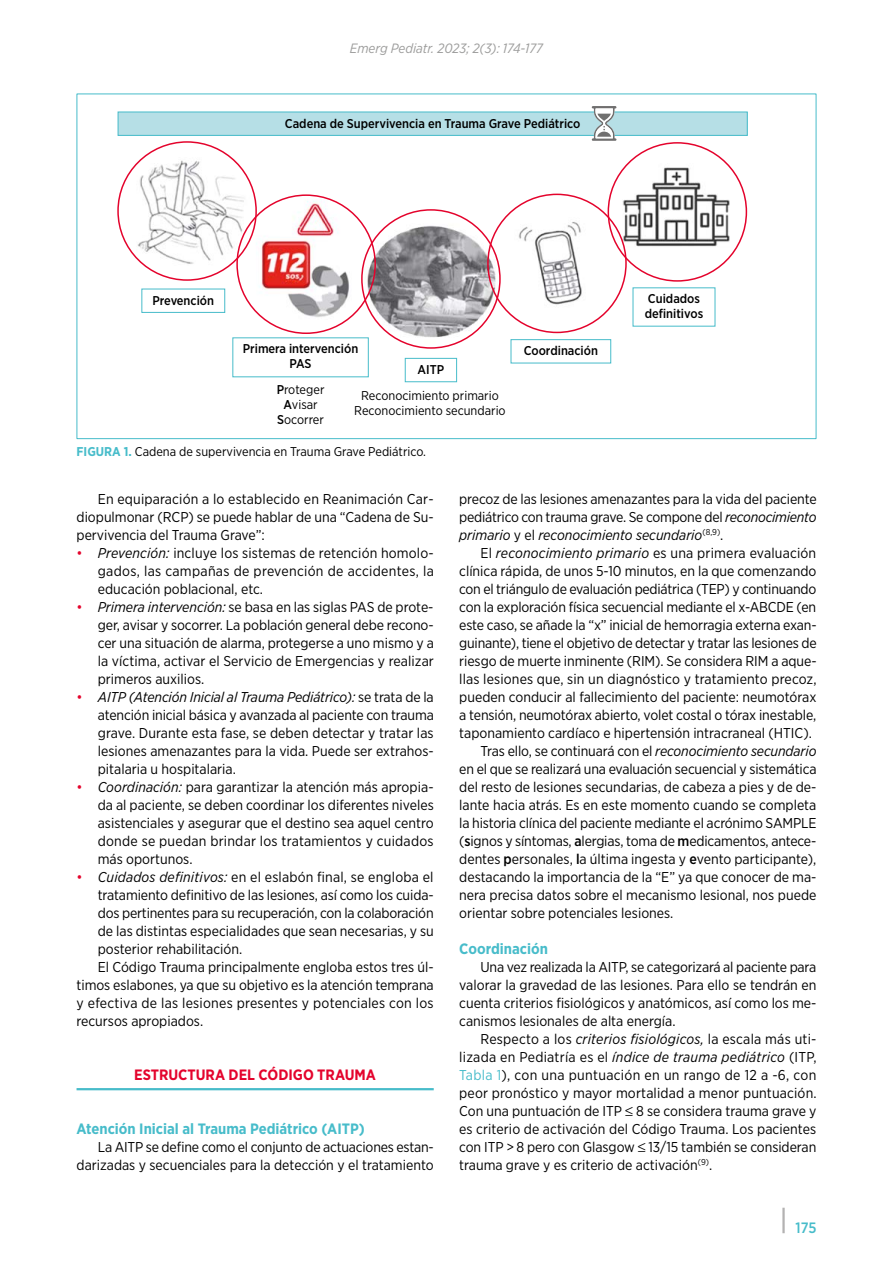
<style>
.page{position:relative;width:893px;height:1263px;background:#fff}
.page>*{position:absolute;margin:0;border:0;box-sizing:border-box;transform-origin:0 0}
.t1{font:700 15px "Gotham Narrow";color:#47bcca}
.t2{font:700 15px "Gotham Narrow";color:#e4032c}
.t3{font:500 15px "Gotham Narrow";color:#47bcca}
.t4{font:14.25px/18px "Gotham Narrow";color:#000;text-align:justify}
.t5{font:italic 13.5px "Gotham Narrow";color:#9d9d9c}
.t6{font:12.75px/15px "Gotham Narrow";color:#000;text-align:center}
.t7{font:500 12.75px/15px "Gotham Narrow";color:#000}
.s1{font-weight:500}
.s2{font-weight:700;color:#47bcca}
.s3{color:#e4032c}
.s4{font-style:italic}
.s5{color:#47bcca}
</style>
<div class="page">
<hr style="left:782px;top:1208px;width:3px;height:25px;background:#b3b2b2">
<hr style="left:77px;top:1088px;width:357px;height:2px;background:#47bcca">
<img style="left:117px;top:107px;width:631px;height:276px">
<div style="left:118px;top:112px;width:629px;height:23px;background:#b6dfe6"></div>
<div style="left:118px;top:112px;width:630px;height:24px;border:1px solid #47bcca"></div>
<div style="left:142px;top:289px;width:83px;height:23px;background:#fff"></div>
<div style="left:141px;top:289px;width:84px;height:24px;border:1px solid #47bcca"></div>
<div style="left:511px;top:340px;width:100px;height:23px;background:#fff"></div>
<div style="left:511px;top:339px;width:100px;height:24px;border:1px solid #47bcca"></div>
<div style="left:633px;top:288px;width:82px;height:38px;background:#fff"></div>
<div style="left:405px;top:358px;width:52px;height:24px;background:#fff"></div>
<div style="left:405px;top:358px;width:52px;height:24px;border:1px solid #47bcca"></div>
<div style="left:233px;top:338px;width:135px;height:39px;background:#fff"></div>
<svg style="left:592px;top:106px;width:25px;height:35px"></svg>
<p class="t5" style="left:350px;top:40px;width:195px">Emerg Pediatr. 2023; 2(3): 174-177</p>
<p class="t7" style="left:285px;top:115px;width:297px">Cadena de Supervivencia en Trauma Grave Pediátrico</p>
<p class="t7" style="left:152px;top:292px;width:63px">Prevención</p>
<p class="t7" style="left:243px;top:341px;width:117px;text-align:center">Primera intervención<br>PAS</p>
<p class="t6" style="left:277px;top:382px;width:49px"><span class="s1">P</span>roteger<br><span class="s1">A</span>visar<br><span class="s1">S</span>ocorrer</p>
<p class="t6" style="left:354px;top:388px;width:153px">Reconocimiento primario<br>Reconocimiento secundario</p>
<p class="t6" style="left:77px;top:443px;width:351px"><span class="s2">FIGURA 1.</span> Cadena de supervivencia en Trauma Grave Pediátrico.</p>
<p class="t7" style="left:418px;top:362px;width:28px">AITP</p>
<p class="t7" style="left:524px;top:343px;width:76px">Coordinación</p>
<p class="t7" style="left:645px;top:291px;width:60px">Cuidados definitivos</p>
<p class="t4" style="left:77px;top:490px;width:359px;text-indent:21px">En equiparación a lo establecido en Reanimación Car&shy;diopulmonar (RCP) se puede hablar de una “Cadena de Su&shy;pervivencia del Trauma Grave”:</p>
<p class="t4" style="left:98px;top:544px;width:338px;text-indent:-21px"><span class="s3">•</span> <span class="s4">Prevención:</span> incluye los sistemas de retención homolo&shy;gados, las campañas de prevención de accidentes, la educación poblacional, etc.</p>
<p class="t4" style="left:98px;top:598px;width:338px;text-indent:-21px"><span class="s3">•</span> <span class="s4">Primera intervención:</span> se basa en las siglas PAS de prote&shy;ger, avisar y socorrer. La población general debe recono&shy;cer una situación de alarma, protegerse a uno mismo y a la víctima, activar el Servicio de Emergencias y realizar primeros auxilios.</p>
<p class="t4" style="left:98px;top:688px;width:338px;text-indent:-21px"><span class="s3">•</span> <span class="s4">AITP (Atención Inicial al Trauma Pediátrico):</span> se trata de la atención inicial básica y avanzada al paciente con trauma grave. Durante esta fase, se deben detectar y tratar las lesiones amenazantes para la vida. Puede ser extrahos&shy;pitalaria u hospitalaria.</p>
<p class="t4" style="left:98px;top:778px;width:337px;text-indent:-21px"><span class="s3">•</span> <span class="s4">Coordinación:</span> para garantizar la atención más apropia&shy;da al paciente, se deben coordinar los diferentes niveles asistenciales y asegurar que el destino sea aquel centro donde se puedan brindar los tratamientos y cuidados más oportunos.</p>
<p class="t4" style="left:77px;top:868px;width:358px"><span class="s3">•</span> <span class="s4">Cuidados definitivos:</span> en el eslabón final, se engloba el</p>
<p class="t4" style="left:98px;top:886px;width:337px">tratamiento definitivo de las lesiones, así como los cuida-</p>
<p class="t4" style="left:98px;top:904px;width:337px">dos pertinentes para su recuperación, con la colaboración</p>
<p class="t4" style="left:98px;top:922px;width:338px">de las distintas especialidades que sean necesarias, y su</p>
<p class="t4" style="left:98px;top:940px;width:146px">posterior rehabilitación.</p>
<p class="t4" style="left:98px;top:958px;width:337px">El Código Trauma principalmente engloba estos tres úl-</p>
<p class="t4" style="left:77px;top:976px;width:359px">timos eslabones, ya que su objetivo es la atención temprana</p>
<p class="t4" style="left:77px;top:994px;width:359px">y efectiva de las lesiones presentes y potenciales con los</p>
<p class="t4" style="left:77px;top:1012px;width:128px">recursos apropiados.</p>
<p class="t2" style="left:134px;top:1065px;width:243px">ESTRUCTURA DEL CÓDIGO TRAUMA</p>
<p class="t1" style="left:77px;top:1119px;width:290px">Atención Inicial al Trauma Pediátrico (AITP)</p>
<p class="t4" style="left:77px;top:1138px;width:359px;text-align:right">La AITP se define como el conjunto de actuaciones estan&shy;darizadas y secuenciales para la detección y el tratamiento</p>
<p class="t4" style="left:459px;top:490px;width:359px">precoz de las lesiones amenazantes para la vida del paciente pediátrico con trauma grave. Se compone del <span class="s4">reconocimiento primario</span> y el <span class="s4">reconocimiento secundario</span><sup>(8,9)</sup>.</p>
<p class="t4" style="left:480px;top:544px;width:337px">El <span class="s4">reconocimiento primario</span> es una primera evaluación</p>
<p class="t4" style="left:459px;top:562px;width:359px">clínica rápida, de unos 5-10 minutos, en la que comenzando</p>
<p class="t4" style="left:459px;top:580px;width:359px">con el triángulo de evaluación pediátrica (TEP) y continuando</p>
<p class="t4" style="left:459px;top:598px;width:358px">con la exploración física secuencial mediante el x-ABCDE (en</p>
<p class="t4" style="left:459px;top:616px;width:359px">este caso, se añade la “x” inicial de hemorragia externa exan-</p>
<p class="t4" style="left:459px;top:634px;width:359px">guinante), tiene el objetivo de detectar y tratar las lesiones de</p>
<p class="t4" style="left:459px;top:652px;width:359px">riesgo de muerte inminente (RIM). Se considera RIM a aque-</p>
<p class="t4" style="left:459px;top:670px;width:359px">llas lesiones que, sin un diagnóstico y tratamiento precoz,</p>
<p class="t4" style="left:459px;top:688px;width:359px">pueden conducir al fallecimiento del paciente: neumotórax</p>
<p class="t4" style="left:459px;top:706px;width:359px">a tensión, neumotórax abierto, volet costal o tórax inestable,</p>
<p class="t4" style="left:459px;top:724px;width:354px">taponamiento cardíaco e hipertensión intracraneal (HTIC).</p>
<p class="t4" style="left:480px;top:742px;width:337px">Tras ello, se continuará con el <span class="s4">reconocimiento secundario</span></p>
<p class="t4" style="left:459px;top:760px;width:359px">en el que se realizará una evaluación secuencial y sistemática</p>
<p class="t4" style="left:459px;top:778px;width:359px">del resto de lesiones secundarias, de cabeza a pies y de de-</p>
<p class="t4" style="left:459px;top:796px;width:359px">lante hacia atrás. Es en este momento cuando se completa</p>
<p class="t4" style="left:459px;top:814px;width:359px">la historia clínica del paciente mediante el acrónimo SAMPLE</p>
<p class="t4" style="left:459px;top:832px;width:359px">(<span class="s1">s</span>ignos y síntomas, <span class="s1">a</span>lergias, toma de <span class="s1">m</span>edicamentos, antece-</p>
<p class="t4" style="left:459px;top:850px;width:359px">dentes <span class="s1">p</span>ersonales, <span class="s1">l</span>a última ingesta y <span class="s1">e</span>vento participante),</p>
<p class="t4" style="left:459px;top:868px;width:359px">destacando la importancia de la “E” ya que conocer de ma-</p>
<p class="t4" style="left:459px;top:886px;width:359px">nera precisa datos sobre el mecanismo lesional, nos puede</p>
<p class="t4" style="left:459px;top:904px;width:216px">orientar sobre potenciales lesiones.</p>
<p class="t1" style="left:459px;top:939px;width:90px">Coordinación</p>
<p class="t4" style="left:459px;top:958px;width:359px;text-indent:21px">Una vez realizada la AITP, se categorizará al paciente para valorar la gravedad de las lesiones. Para ello se tendrán en cuenta criterios fisiológicos y anatómicos, así como los me&shy;canismos lesionales de alta energía.</p>
<p class="t4" style="left:459px;top:1030px;width:359px;text-indent:21px">Respecto a los <span class="s4">criterios fisiológicos,</span> la escala más uti&shy;lizada en Pediatría es el <span class="s4">índice de trauma pediátrico</span> (ITP, <span class="s5">Tabla 1</span>), con una puntuación en un rango de 12 a -6, con peor pronóstico y mayor mortalidad a menor puntuación.<br>Con una puntuación de ITP ≤ 8 se considera trauma grave y es criterio de activación del Código Trauma. Los pacientes con ITP &gt; 8 pero con Glasgow ≤ 13/15 también se consideran trauma grave y es criterio de activación<sup>(9)</sup>.</p>
<p class="t3" style="left:795px;top:1218px;width:22px">175</p>
</div>
